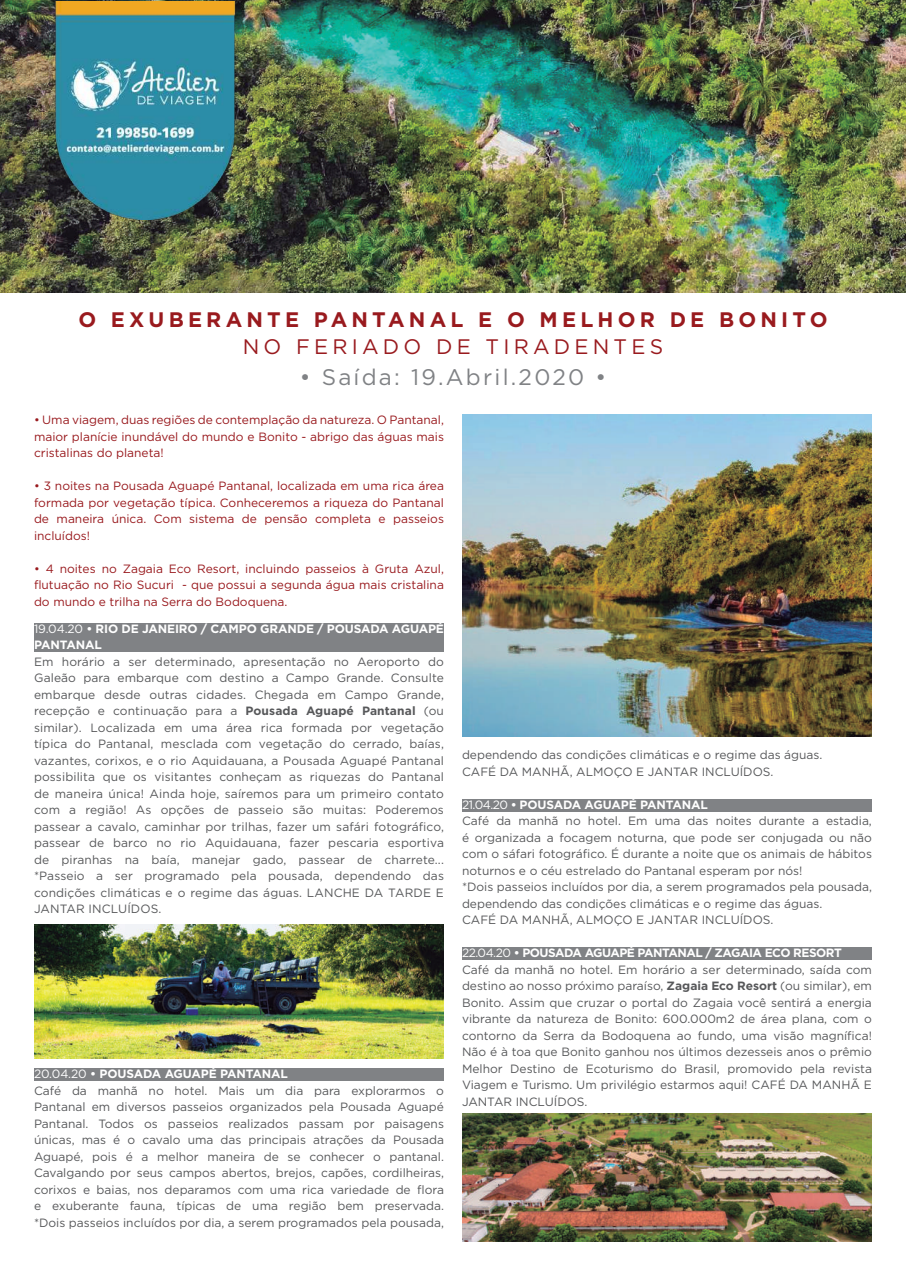
<style>
.page{position:relative;width:906px;height:1276px;background:#fff}
.page>*{position:absolute;margin:0;border:0;box-sizing:border-box;transform-origin:0 0}
.t1{font:22.5px "Gotham";letter-spacing:.1em;color:#808285}
.t2{font:700 21px "Gotham";letter-spacing:.2em;color:#991a1e}
.t3{font:21px "Gotham";letter-spacing:.2em;color:#991a1e}
.t4{font:12px/16.5px "Gotham";color:#57585a}
.t5{font:12px/16.5px "Gotham";color:#991a1e;text-align:justify}
.t6{font:700 12px/16.5px "Gotham";letter-spacing:-.01em;color:#fff}
.s1{font-weight:400}
.s2{font-weight:700}
.s3{color:#fff}
.s4{font-weight:700;color:#fff}
</style>
<div class="page">
<img style="left:0;top:0;width:906px;height:292px">
<div style="left:34px;top:623px;width:410px;height:28px;background:#808285"></div>
<div style="left:34px;top:1068px;width:410px;height:12px;background:#808285"></div>
<div style="left:462px;top:799px;width:410px;height:12px;background:#808285"></div>
<div style="left:462px;top:948px;width:410px;height:12px;background:#808285"></div>
<img style="left:34px;top:924px;width:410px;height:134px">
<img style="left:462px;top:414px;width:410px;height:322px">
<img style="left:462px;top:1113px;width:410px;height:129px">
<img style="left:38px;top:1px;width:218px;height:218px">
<h2 class="t2" style="left:78px;top:305px;width:750px">O EXUBERANTE PANTANAL E O MELHOR DE BONITO</h2>
<h2 class="t3" style="left:243px;top:333px;width:422px">NO FERIADO DE TIRADENTES</h2>
<h1 class="t1" style="left:300px;top:363px;width:308px">• Saída: 19.Abril.2020 •</h1>
<p class="t5" style="left:34px;top:411px;width:411px">• Uma viagem, duas regiões de contemplação da natureza. O Pantanal, maior planície inundável do mundo e Bonito - abrigo das águas mais cristalinas do planeta!</p>
<p class="t5" style="left:34px;top:477px;width:411px">• 3 noites na Pousada Aguapé Pantanal, localizada em uma rica área formada por vegetação típica. Conheceremos a riqueza do Pantanal de maneira única. Com sistema de pensão completa e passeios incluídos!</p>
<p class="t5" style="left:34px;top:560px;width:411px">• 4 noites no Zagaia Eco Resort, incluindo passeios à Gruta Azul, flutuação no Rio Sucuri - que possui a segunda água mais cristalina do mundo e trilha na Serra do Bodoquena.</p>
<p class="t6" style="left:34px;top:620px;width:411px"><span class="s1">19.04.20</span> • RIO DE JANEIRO / CAMPO GRANDE / POUSADA AGUAPÉ<br>PANTANAL</p>
<p class="t4" style="left:34px;top:653px;width:411px;text-align:justify">Em horário a ser determinado, apresentação no Aeroporto do Galeão para embarque com destino a Campo Grande. Consulte embarque desde outras cidades. Chegada em Campo Grande, recepção e continuação para a <span class="s2">Pousada Aguapé Pantanal</span> (ou similar). Localizada em uma área rica formada por vegetação típica do Pantanal, mesclada com vegetação do cerrado, baías, vazantes, corixos, e o rio Aquidauana, a Pousada Aguapé Pantanal possibilita que os visitantes conheçam as riquezas do Pantanal de maneira única! Ainda hoje, saíremos para um primeiro contato com a região! As opções de passeio são muitas: Poderemos passear a cavalo, caminhar por trilhas, fazer um safári fotográfico, passear de barco no rio Aquidauana, fazer pescaria esportiva de piranhas na baía, manejar gado, passear de charrete... *Passeio a ser programado pela pousada, dependendo das condições climáticas e o regime das águas. LANCHE DA TARDE E JANTAR INCLUÍDOS.</p>
<p class="t4" style="left:34px;top:1065px;width:411px"><span class="s3">20.04.20</span> <span class="s4">• POUSADA AGUAPÉ PANTANAL<br></span>Café da manhã no hotel. Mais um dia para explorarmos o Pantanal em diversos passeios organizados pela Pousada Aguapé Pantanal. Todos os passeios realizados passam por paisagens únicas, mas é o cavalo uma das principais atrações da Pousada Aguapé, pois é a melhor maneira de se conhecer o pantanal.<br>Cavalgando por seus campos abertos, brejos, capões, cordilheiras, corixos e baias, nos deparamos com uma rica variedade de flora e exuberante fauna, típicas de uma região bem preservada. *Dois passeios incluídos por dia, a serem programados pela pousada,</p>
<p class="t4" style="left:462px;top:746px;width:362px">dependendo das condições climáticas e o regime das águas.<br>CAFÉ DA MANHÃ, ALMOÇO E JANTAR INCLUÍDOS.</p>
<p class="t4" style="left:462px;top:796px;width:411px"><span class="s3">21.04.20</span> <span class="s4">• POUSADA AGUAPÉ PANTANAL<br></span>Café da manhã no hotel. Em uma das noites durante a estadia, é organizada a focagem noturna, que pode ser conjugada ou não com o sáfari fotográfico. É durante a noite que os animais de hábitos noturnos e o céu estrelado do Pantanal esperam por nós!<br>*Dois passeios incluídos por dia, a serem programados pela pousada, dependendo das condições climáticas e o regime das águas.<br>CAFÉ DA MANHÃ, ALMOÇO E JANTAR INCLUÍDOS.</p>
<p class="t4" style="left:462px;top:944px;width:411px"><span class="s3">22.04.20</span> <span class="s4">• POUSADA AGUAPÉ PANTANAL / ZAGAIA ECO RESORT </span>Café da manhã no hotel. Em horário a ser determinado, saída com destino ao nosso próximo paraíso, <span class="s2">Zagaia Eco Resort</span> (ou similar), em Bonito. Assim que cruzar o portal do Zagaia você sentirá a energia vibrante da natureza de Bonito: 600.000m2 de área plana, com o contorno da Serra da Bodoquena ao fundo, uma visão magnífica!<br>Não é à toa que Bonito ganhou nos últimos dezesseis anos o prêmio Melhor Destino de Ecoturismo do Brasil, promovido pela revista Viagem e Turismo. Um privilégio estarmos aqui! CAFÉ DA MANHÃ E JANTAR INCLUÍDOS.</p>
</div>
